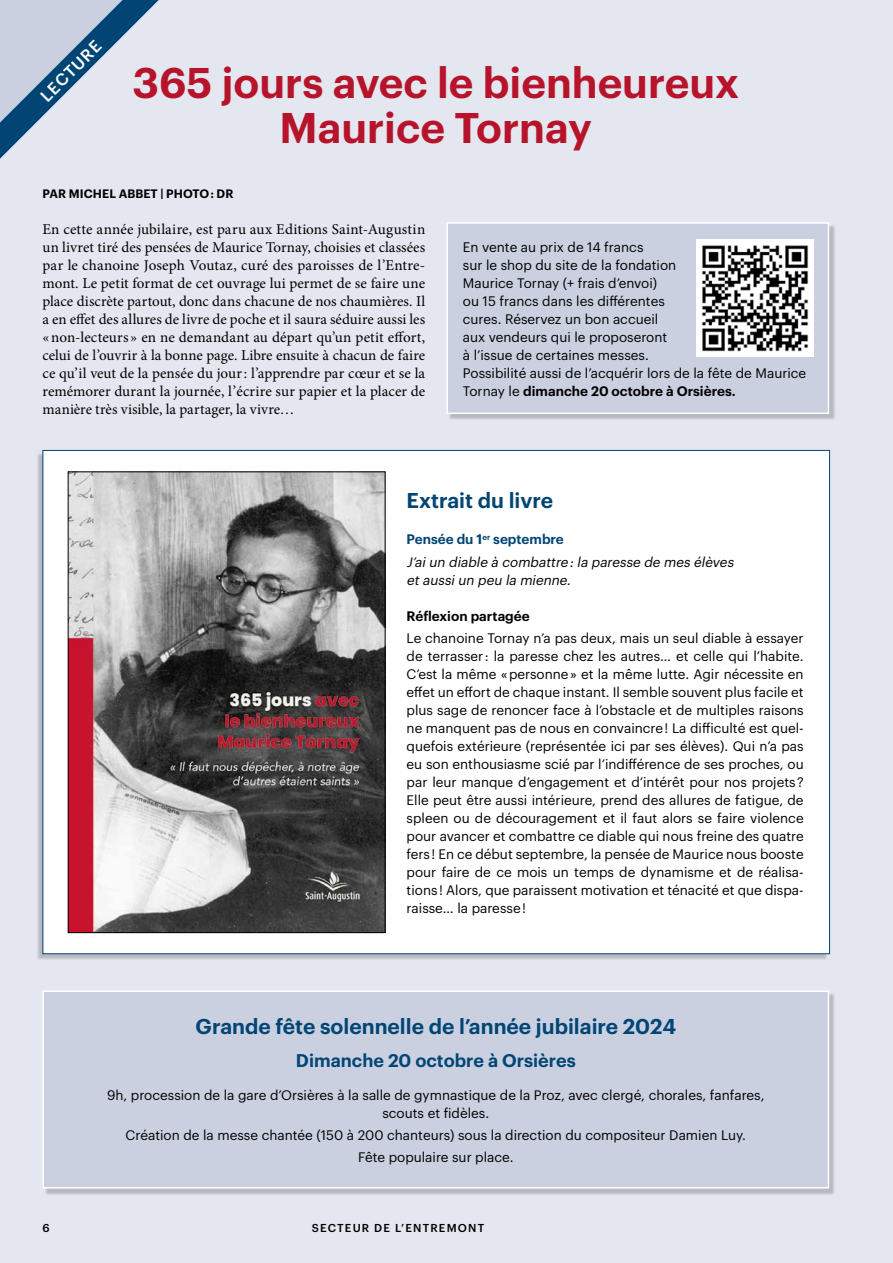
<style>
.page{position:relative;width:893px;height:1263px;background:#e4e7ef}
.page>*{position:absolute;margin:0;border:0;box-sizing:border-box;transform-origin:0 0}
.t1{font:600 42px/45px "Graphik";color:#b7142c;text-align:center}
.t2{font:600 21px "Graphik";color:#004574}
.t3{font:600 18px "Graphik";color:#004574}
.t4{font:500 16.5px "Graphik";color:#fff}
.t5{font:15px/18px "Minion Pro";color:#000;text-align:justify}
.t6{font:13.5px/18px "Graphik";color:#000;text-align:center}
.t7{font:italic 13.5px/22.2px "Graphik";color:#000}
.t8{font:600 13.5px "Graphik";color:#000}
.t9{font:600 12px "Graphik";letter-spacing:.005em;color:#000}
.t10{font:500 11.25px "Graphik";letter-spacing:.105em;color:#000}
.s1{font-weight:600}
.s2{font-weight:600;font-style:normal;color:#004574}
</style>
<div class="page">
<svg style="left:0;top:0;width:159px;height:159px"></svg>
<div style="left:36px;top:452px;width:792px;height:509px;background:#000;opacity:.2"></div>
<div style="left:43px;top:450px;width:787px;height:504px;background:#fff"></div>
<div style="left:448px;top:224px;width:388px;height:197px;background:#000;opacity:.2"></div>
<div style="left:447px;top:223px;width:381px;height:190px;background:#cad0e0"></div>
<div style="left:446px;top:222px;width:383px;height:192px;border:2px solid #fff"></div>
<img style="left:70px;top:474px;width:313px;height:457px">
<div style="left:68px;top:472px;width:317px;height:461px;border:1px solid #000"></div>
<img style="left:696px;top:239px;width:117px;height:117px">
<div style="left:44px;top:992px;width:792px;height:203px;background:#000;opacity:.2"></div>
<div style="left:43px;top:991px;width:785px;height:197px;background:#cad0e0"></div>
<div style="left:43px;top:990px;width:786px;height:198px;border:2px solid #fff"></div>
<p class="t4" style="left:34px;top:90px;width:79px;rotate:-45deg">LECTURE</p>
<h1 class="t1" style="left:132px;top:57px;width:608px">365 jours avec le bienheureux<br>Maurice Tornay</h1>
<p class="t9" style="left:43px;top:184px;width:192px">PAR MICHEL ABBET | PHOTO : DR</p>
<p class="t5" style="left:43px;top:220px;width:384px">En cette année jubilaire, est paru aux Editions Saint-Augustin un livret tiré des pensées de Maurice Tornay, choisies et classées par le chanoine Joseph Voutaz, curé des paroisses de l’Entre&shy;mont. Le petit format de cet ouvrage lui permet de se faire une place discrète partout, donc dans chacune de nos chaumières. Il a en effet des allures de livre de poche et il saura séduire aussi les «non-lecteurs » en ne demandant au départ qu’un petit effort, celui de l’ouvrir à la bonne page. Libre ensuite à chacun de faire ce qu’il veut de la pensée du jour: l’apprendre par cœur et se la remémorer durant la journée, l’écrire sur papier et la placer de manière très visible, la partager, la vivre…</p>
<p class="t6" style="left:463px;top:237px;width:345px;text-align:left">En vente au prix de 14 francs<br>sur le shop du site de la fondation<br>Maurice Tornay (+ frais d’envoi)<br>ou 15 francs dans les différentes<br>cures. Réservez un bon accueil<br>aux vendeurs qui le proposeront<br>à l’issue de certaines messes.<br>Possibilité aussi de l’acquérir lors de la fête de Maurice Tornay le <span class="s1">dimanche 20 octobre à Orsières.</span></p>
<h2 class="t2" style="left:407px;top:485px;width:148px">Extrait du livre</h2>
<p class="t7" style="left:407px;top:527px;width:332px"><span class="s2">Pensée du 1</span><sup>er</sup> <span class="s2">septembre<br></span>J’aiun diable à combattre :la paresse de mes élèves</p>
<p class="t7" style="left:407px;top:567px;width:169px">etaussiun peu la mienne.</p>
<p class="t8" style="left:407px;top:605px;width:125px">Réflexion partagée</p>
<p class="t6" style="left:407px;top:628px;width:399px;text-align:justify">Le chanoine Tornay n’a pas deux, mais un seul diable à essayer de terrasser : la paresse chez les autres… et celle qui l’habite.<br>C’est la même « personne » et la même lutte. Agir nécessite en effet un effort de chaque instant. Il semble souvent plus facile et plus sage de renoncer face à l’obstacle et de multiples raisons ne manquent pas de nous en convaincre ! La difficulté est quel&shy;quefois extérieure (représentée ici par ses élèves). Qui n’a pas eu son enthousiasme scié par l’indifférence de ses proches, ou par leur manque d’engagement et d’intérêt pour nos projets ?<br>Elle peut être aussi intérieure, prend des allures de fatigue, de spleen ou de découragement et il faut alors se faire violence pour avancer et combattre ce diable qui nous freine des quatre fers ! En ce début septembre, la pensée de Maurice nous booste pour faire de ce mois un temps de dynamisme et de réalisa&shy;tions ! Alors, que paraissent motivation et ténacité et que dispa&shy;raisse… la paresse !</p>
<h2 class="t2" style="left:196px;top:1010px;width:482px">Grande fête solennelle de l’année jubilaire 2024</h2>
<h3 class="t3" style="left:296px;top:1047px;width:281px">Dimanche 20 octobre à Orsières</h3>
<p class="t6" style="left:107px;top:1085px;width:659px">9h, procession de la gare d’Orsières à la salle de gymnastique de la Proz, avec clergé, chorales, fanfares, scouts et fidèles.</p>
<p class="t6" style="left:126px;top:1123px;width:622px;line-height:22.2px">Création de la messe chantée (150 à 200 chanteurs) sous la direction du compositeur Damien Luy.<br>Fête populaire sur place.</p>
<p class="t10" style="left:43px;top:1220px;width:9px">6</p>
<p class="t10" style="left:312px;top:1220px;width:174px">SECTEUR DE L’ENTREMONT</p>
</div>
